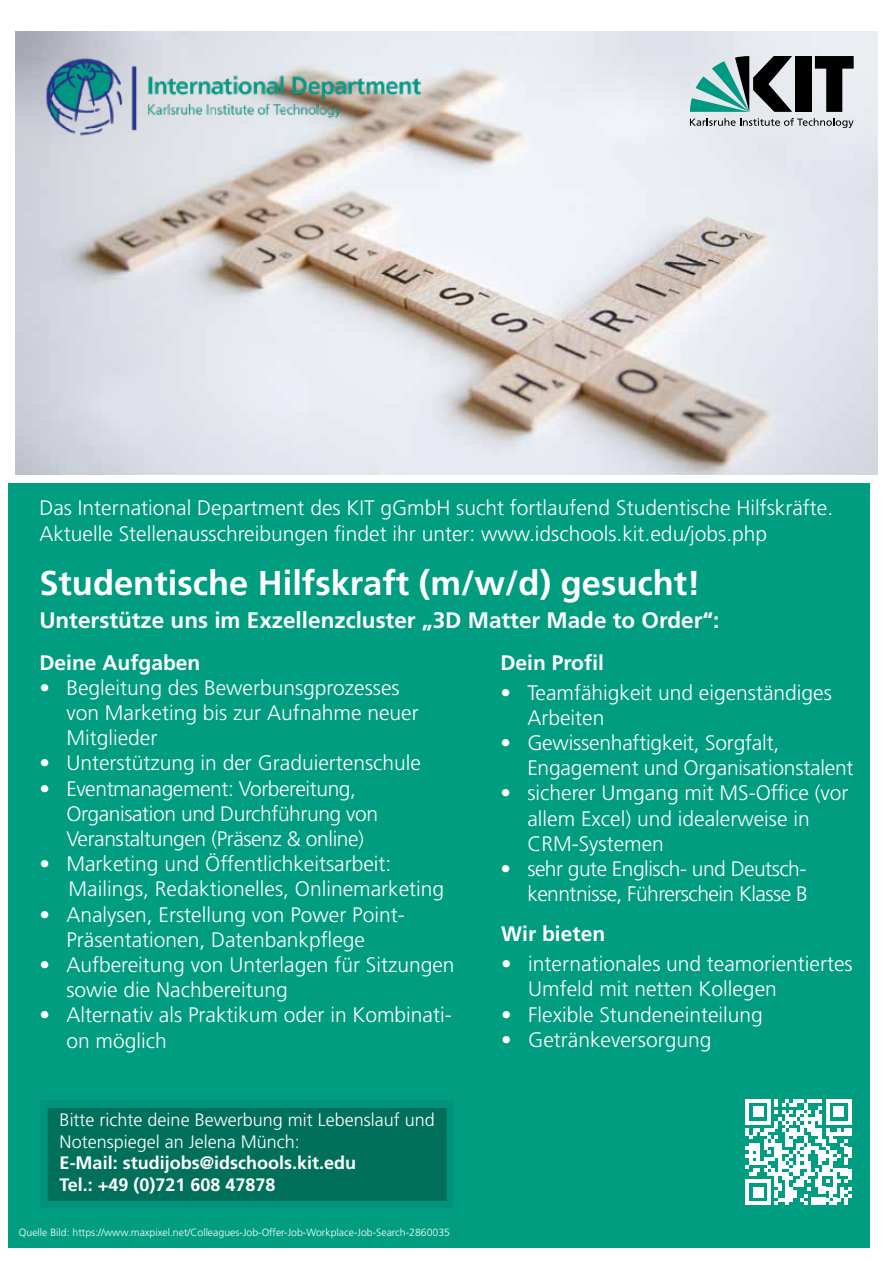
<style>
.page{position:relative;width:893px;height:1263px;background:#fff}
.page>*{position:absolute;margin:0;border:0;box-sizing:border-box;transform-origin:0 0}
.t1{font:700 34.5px "Frutiger LT Std";color:#fff}
.t2{font:700 22.5px "Frutiger LT Std";color:#fff}
.t3{font:300 21px/25.2px "Frutiger LT Std";color:#fff}
.t4{font:300 21px/25.2px "Frutiger LT Std";letter-spacing:-.02em;color:#fff}
.t5{font:300 21px/25.2px "Frutiger LT Std";letter-spacing:-.025em;color:#fff;text-align:right}
.t6{font:700 21px "Frutiger LT Std";color:#fff}
.t7{font:300 18px/21.6px "Frutiger LT Std";color:#fff}
.t8{font:700 18px/21.6px "Frutiger LT Std";color:#fff}
.t9{font:300 10.5px "Frutiger LT Std";color:#fff}
</style>
<div class="page">
<div style="left:9px;top:483px;width:861px;height:764px;background:#009d80"></div>
<svg style="left:745px;top:1099px;width:106px;height:106px"></svg>
<img style="left:16px;top:32px;width:861px;height:442px">
<img style="left:39px;top:56px;width:395px;height:83px">
<div style="left:795px;top:56px;width:16px;height:56px;background:#000"></div>
<svg style="left:815px;top:56px;width:39px;height:56px;background:#6a6c6e"></svg>
<svg style="left:690px;top:56px;width:102px;height:56px;background:#789b98"></svg>
<svg style="left:690px;top:118px;width:163px;height:10px;background:#b1b3b7"></svg>
<div style="left:44px;top:1104px;width:406px;height:100px;background:#00705b"></div>
<div style="left:40px;top:1100px;width:414px;height:108px;border:8px solid #007874"></div>
<p class="t3" style="left:39px;top:496px;width:795px">Das International Department des KIT gGmbH sucht fortlaufend Studentische Hilfskräfte.<br>Aktuelle Stellenausschreibungen findet ihr unter: www.idschools.kit.edu/jobs.php</p>
<h1 class="t1" style="left:39px;top:563px;width:663px">Studentische Hilfskraft (m/w/d) gesucht!</h1>
<p class="t2" style="left:39px;top:607px;width:682px">Unterstütze uns im Exzellenzcluster „3D Matter Made to Order“:</p>
<p class="t6" style="left:39px;top:650px;width:163px">Deine Aufgaben</p>
<p class="t3" style="left:66px;top:675px;width:354px;text-indent:-27px">• Begleitung des Bewerbunsgprozesses von Marketing bis zur Aufnahme neuer<br>Mitglieder</p>
<p class="t3" style="left:39px;top:751px;width:383px">• Unterstützung in der Graduiertenschule</p>
<p class="t4" style="left:66px;top:776px;width:313px;text-indent:-27px">• Eventmanagement: Vorbereitung,<br>Organisation und Durchführung von<br>Veranstaltungen (Präsenz &amp; online)</p>
<p class="t3" style="left:69px;top:852px;width:377px;text-indent:-29px">• Marketing und Öffentlichkeitsarbeit:<br>Mailings, Redaktionelles, Onlinemarketing</p>
<p class="t3" style="left:66px;top:902px;width:340px;text-indent:-27px">• Analysen, Erstellung von Power Point-<br>Präsentationen, Datenbankpflege</p>
<p class="t3" style="left:66px;top:952px;width:390px;text-indent:-27px">• Aufbereitung von Unterlagen für Sitzungen sowie die Nachbereitung</p>
<p class="t3" style="left:66px;top:1003px;width:387px;text-indent:-27px">• Alternativ als Praktikum oder in Kombinati&shy;on möglich</p>
<p class="t6" style="left:500px;top:650px;width:105px">Dein Profil</p>
<p class="t3" style="left:527px;top:680px;width:306px;text-indent:-27px">• Teamfähigkeit und eigenständiges<br>Arbeiten</p>
<p class="t3" style="left:527px;top:730px;width:328px;text-indent:-27px">• Gewissenhaftigkeit, Sorgfalt,<br>Engagement und Organisationstalent</p>
<p class="t3" style="left:527px;top:781px;width:323px;text-indent:-27px">• sicherer Umgang mit MS-Office (vor allem Excel) und idealerweise in<br>CRM-Systemen</p>
<p class="t5" style="left:500px;top:856px;width:309px">• sehr gute Englisch- und Deutsch&shy;kenntnisse, Führerschein Klasse B</p>
<p class="t6" style="left:501px;top:921px;width:105px">Wir bieten</p>
<p class="t3" style="left:528px;top:952px;width:326px;text-indent:-27px">• internationales und teamorientiertes<br>Umfeld mit netten Kollegen</p>
<p class="t3" style="left:501px;top:1002px;width:263px">• Flexible Stundeneinteilung</p>
<p class="t3" style="left:501px;top:1027px;width:212px">• Getränkeversorgung</p>
<p class="t7" style="left:60px;top:1109px;width:377px">Bitte richte deine Bewerbung mit Lebenslauf und<br>Notenspiegel an Jelena Münch:</p>
<p class="t8" style="left:60px;top:1152px;width:298px">E-Mail: studijobs@idschools.kit.edu<br>Tel.: +49 (0)721 608 47878</p>
<p class="t9" style="left:19px;top:1226px;width:433px">Quelle Bild: https://www.maxpixel.net/Colleagues-Job-Offer-Job-Workplace-Job-Search-2860035</p>
</div>
